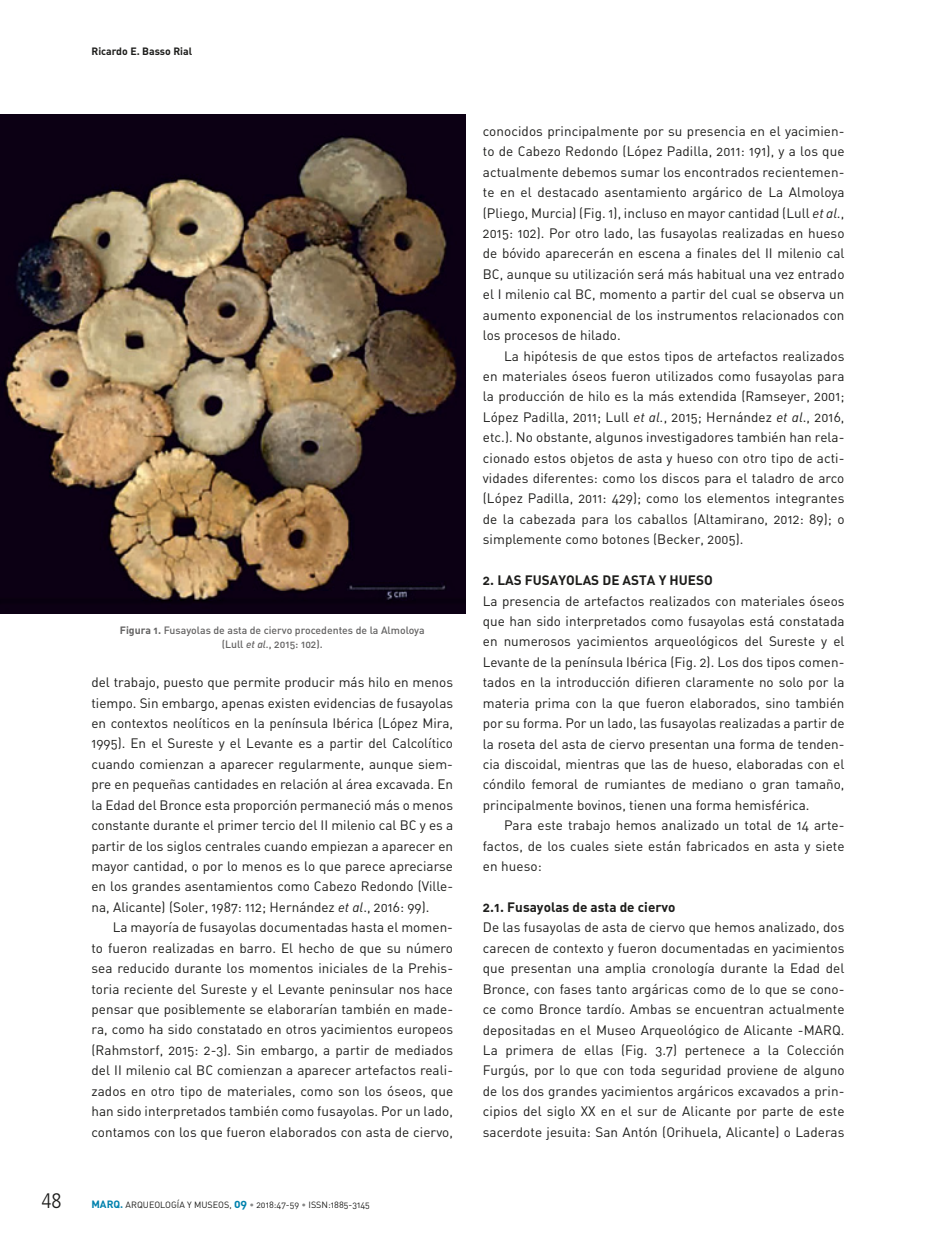
<style>
.page{position:relative;width:936px;height:1234px;background:#fff}
.page>*{position:absolute;margin:0;border:0;box-sizing:border-box;transform-origin:0 0}
.t1{font:300 condensed 21px "Frutiger LT Std";color:#1d1d1b}
.t2{font:13.5px/20.4px "DIN Regular Alternate";letter-spacing:.005em;color:#1d1d1b;text-align:justify}
.t3{font:13.5px "DIN Bold Alternate";color:#1d1d1b}
.t4{font:10.5px/13.5px "DIN Medium Alternate";color:#646363;text-align:center}
.t5{font:10.5px "DIN Bold Alternate";color:#1d1d1b}
.t6{font:9px "DIN Regular Alternate";color:#1d1d1b}
.s1{font-family:"DIN Bold Alternate"}
.s2{font-family:"DIN Medium Italic Alt"}
.s3{font-family:"DIN Regular Italic Alt"}
.s4{font-family:"DIN Bold Alternate";font-size:10.5px;color:#0081ad}
.s5{font-family:"DIN Bold Alternate";font-size:12px;color:#0081ad}
.s6{color:#878787}
</style>
<div class="page">
<img style="left:0;top:115px;width:466px;height:498px">
<p class="t5" style="left:91px;top:44px;width:102px">Ricardo E. Basso Rial</p>
<p class="t4" style="left:120px;top:623px;width:306px"><span class="s1">Figura 1.</span> Fusayolas de asta de ciervo procedentes de la Almoloya (Lull <span class="s2">et al.</span>, 2015: 102).</p>
<p class="t2" style="left:91px;top:671px;width:363px">del trabajo, puesto que permite producir más hilo en menos tiempo. Sin embargo, apenas existen evidencias de fusayolas en contextos neolíticos en la península Ibérica (López Mira, 1995). En el Sureste y el Levante es a partir del Calcolítico cuando comienzan a aparecer regularmente, aunque siem&shy;pre en pequeñas cantidades en relación al área excavada. En la Edad del Bronce esta proporción permaneció más o menos constante durante el primer tercio del II milenio cal BC y es a partir de los siglos centrales cuando empiezan a aparecer en mayor cantidad, o por lo menos es lo que parece apreciarse en los grandes asentamientos como Cabezo Redondo (Ville&shy;na, Alicante) (Soler, 1987: 112; Hernández <span class="s3">et al</span>., 2016: 99).</p>
<p class="t2" style="left:91px;top:916px;width:363px;text-indent:21px">La mayoría de fusayolas documentadas hasta el momen&shy;to fueron realizadas en barro. El hecho de que su número sea reducido durante los momentos iniciales de la Prehis&shy;toria reciente del Sureste y el Levante peninsular nos hace pensar que posiblemente se elaborarían también en made&shy;ra, como ha sido constatado en otros yacimientos europeos (Rahmstorf, 2015: 2-3). Sin embargo, a partir de mediados del II milenio cal BC comienzan a aparecer artefactos reali&shy;zados en otro tipo de materiales, como son los óseos, que han sido interpretados también como fusayolas. Por un lado, contamos con los que fueron elaborados con asta de ciervo,</p>
<h1 class="t1" style="left:41px;top:1188px;width:22px">48</h1>
<p class="t6" style="left:91px;top:1198px;width:280px"><span class="s4">MARQ.</span> ARQUEOLOGÍA Y MUSEOS, <span class="s5">09</span> <span class="s6">•</span> 2018:47-59 <span class="s6">•</span> ISSN:1885-3145</p>
<p class="t2" style="left:483px;top:120px;width:363px">conocidos principalmente por su presencia en el yacimien&shy;to de Cabezo Redondo (López Padilla, 2011: 191), y a los que actualmente debemos sumar los encontrados recientemen&shy;te en el destacado asentamiento argárico de La Almoloya (Pliego, Murcia) (Fig. 1), incluso en mayor cantidad (Lull <span class="s3">et al.</span>, 2015: 102). Por otro lado, las fusayolas realizadas en hueso de bóvido aparecerán en escena a finales del II milenio cal BC, aunque su utilización será más habitual una vez entrado el I milenio cal BC, momento a partir del cual se observa un aumento exponencial de los instrumentos relacionados con los procesos de hilado.</p>
<p class="t2" style="left:483px;top:345px;width:363px;text-indent:21px">La hipótesis de que estos tipos de artefactos realizados en materiales óseos fueron utilizados como fusayolas para la producción de hilo es la más extendida (Ramseyer, 2001; López Padilla, 2011; Lull <span class="s3">et al.</span>, 2015; Hernández <span class="s3">et al</span>., 2016, etc.). No obstante, algunos investigadores también han rela&shy;cionado estos objetos de asta y hueso con otro tipo de acti&shy;vidades diferentes: como los discos para el taladro de arco (López Padilla, 2011: 429); como los elementos integrantes de la cabezada para los caballos (Altamirano, 2012: 89); o simplemente como botones (Becker, 2005).</p>
<p class="t3" style="left:483px;top:571px;width:231px">2. LAS FUSAYOLAS DE ASTA Y HUESO</p>
<p class="t2" style="left:483px;top:590px;width:363px">La presencia de artefactos realizados con materiales óseos que han sido interpretados como fusayolas está constatada en numerosos yacimientos arqueológicos del Sureste y el Levante de la península Ibérica (Fig. 2). Los dos tipos comen&shy;tados en la introducción difieren claramente no solo por la materia prima con la que fueron elaborados, sino también por su forma. Por un lado, las fusayolas realizadas a partir de la roseta del asta de ciervo presentan una forma de tenden&shy;cia discoidal, mientras que las de hueso, elaboradas con el cóndilo femoral de rumiantes de mediano o gran tamaño, principalmente bovinos, tienen una forma hemisférica.</p>
<p class="t2" style="left:483px;top:814px;width:363px;text-indent:21px">Para este trabajo hemos analizado un total de 14 arte&shy;factos, de los cuales siete están fabricados en asta y siete en hueso:</p>
<p class="t3" style="left:483px;top:897px;width:194px">2.1. Fusayolas de asta de ciervo</p>
<p class="t2" style="left:483px;top:916px;width:363px">De las fusayolas de asta de ciervo que hemos analizado, dos carecen de contexto y fueron documentadas en yacimientos que presentan una amplia cronología durante la Edad del Bronce, con fases tanto argáricas como de lo que se cono&shy;ce como Bronce tardío. Ambas se encuentran actualmente depositadas en el Museo Arqueológico de Alicante -MARQ.<br>La primera de ellas (Fig. 3.7) pertenece a la Colección Furgús, por lo que con toda seguridad proviene de alguno de los dos grandes yacimientos argáricos excavados a prin&shy;cipios del siglo XX en el sur de Alicante por parte de este sacerdote jesuita: San Antón (Orihuela, Alicante) o Laderas</p>
</div>
